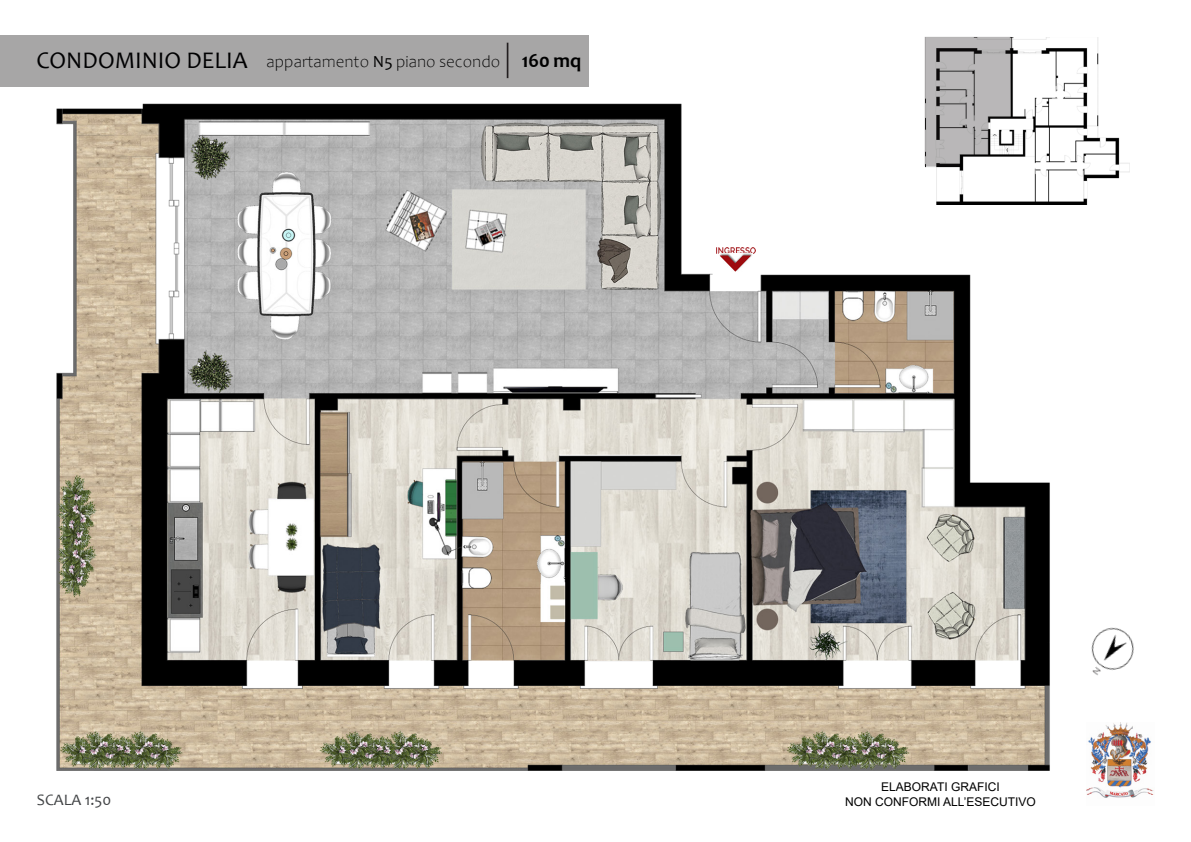
<style>
.page{position:relative;width:1191px;height:842px;background:#fff}
.page>*{position:absolute;margin:0;border:0;box-sizing:border-box;transform-origin:0 0}
.t1{font:24px "Candara";color:#000001}
.t2{font:300 17px "Candara";color:#000}
.t3{font:16px "Candara";color:#424446}
.t4{font:12px "Arial";color:#000}
.s1{font-weight:400}
.s2{font-weight:700;font-size:20px}
</style>
<div class="page">
<div style="left:0;top:35px;width:589px;height:51px;background:#a7a6a6"></div>
<img style="left:1011px;top:37px;width:118px;height:167px">
<svg style="left:924px;top:37px;width:87px;height:26px;background:#a6a5a5"></svg>
<img style="left:1091px;top:627px;width:43px;height:49px">
<img style="left:13px;top:63px;width:1040px;height:708px">
<hr style="left:506px;top:43px;width:2px;height:35px;background:#231f20">
<img style="left:1086px;top:722px;width:68px;height:76px">
<p class="t1" style="left:36px;top:45px;width:213px">CONDOMINIO DELIA</p>
<p class="t2" style="left:266px;top:52px;width:316px">appartamento <span class="s1">N5</span> piano secondo <span class="s2">160 mq</span></p>
<p class="t4" style="left:881px;top:779px;width:120px">ELABORATI GRAFICI</p>
<p class="t3" style="left:37px;top:789px;width:76px">SCALA 1:50</p>
<p class="t4" style="left:845px;top:793px;width:192px">NON CONFORMI ALL’ESECUTIVO</p>
</div>
